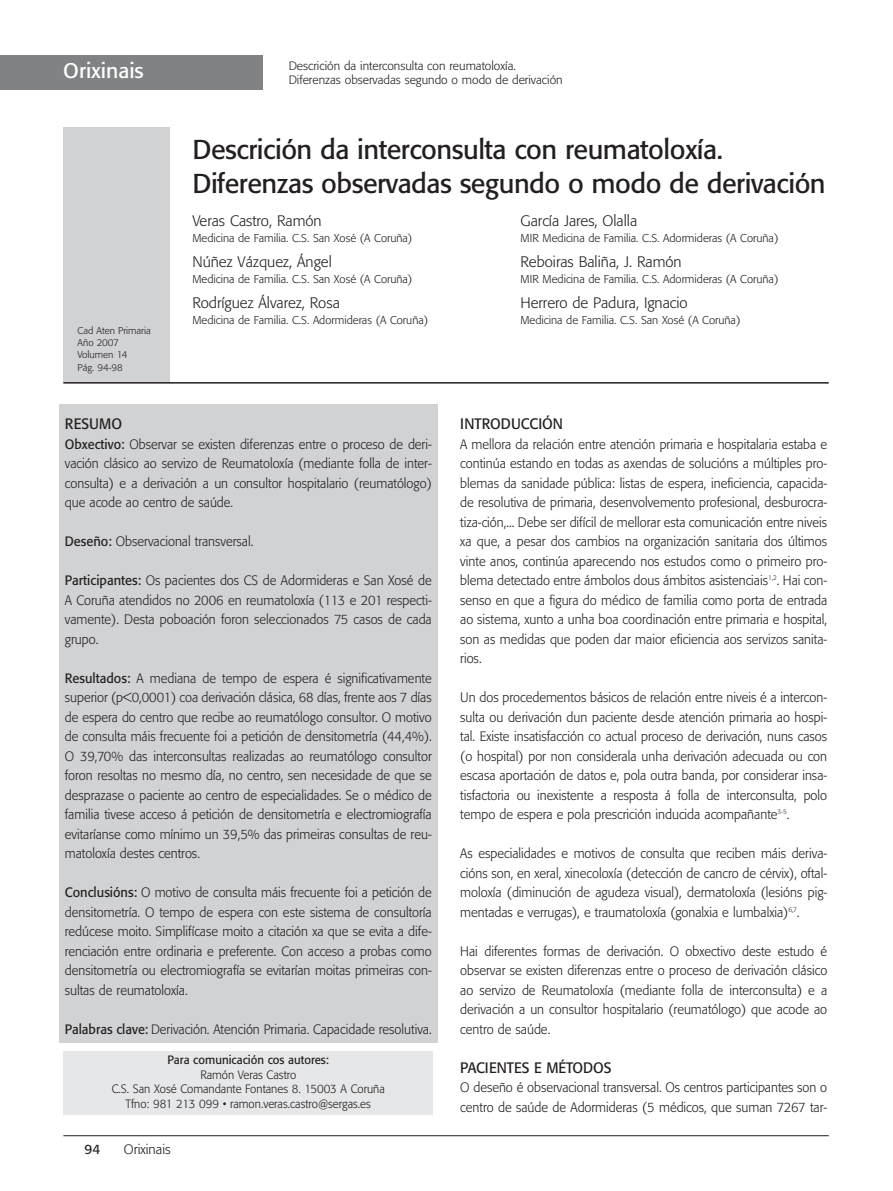
<style>
.page{position:relative;width:893px;height:1191px;background:#fff}
.page>*{position:absolute;margin:0;border:0;box-sizing:border-box;transform-origin:0 0}
.t1{font:27px/33.9px "Formata";letter-spacing:-.02em;color:#231f20}
.t2{font:21px "Formata";color:#fff}
.t3{font:300 15px "Formata";color:#231f20}
.t4{font:15px "Formata";color:#231f20;scale:.95 1}
.t5{font:300 13.5px/19.5px "Formata";color:#231f20;text-align:justify;scale:.95 1}
.t6{font:300 13.5px "Formata";color:#231f20}
.t7{font:13.5px "Formata";color:#231f20}
.t8{font:300 12px/14.9px "Formata";color:#231f20;text-align:center;scale:.95 1}
.t9{font:300 12px/14.9px "Formata";color:#231f20}
.t10{font:12px "Formata";color:#231f20;scale:.95 1}
.t11{font:300 11.25px "Formata";color:#231f20}
.t12{font:300 9.75px/12px "Formata";color:#231f20}
.s1{font-weight:400}
</style>
<div class="page">
<div style="left:59px;top:404px;width:378px;height:638px;background:#d1d2d4"></div>
<div style="left:63px;top:128px;width:107px;height:255px;background:#d1d2d4"></div>
<hr style="left:63px;top:382px;width:766px;height:1px;background:#231f20">
<hr style="left:63px;top:1135px;width:766px;height:1px;background:#231f20">
<div style="left:0;top:55px;width:263px;height:34px;background:#808284"></div>
<div style="left:63px;top:1050px;width:370px;height:64px;background:#e6e7e8"></div>
<h2 class="t2" style="left:63px;top:62px;width:82px">Orixinais</h2>
<p class="t9" style="left:289px;top:59px;width:275px">Descrición da interconsulta con reumatoloxía.<br>Diferenzas observadas segundo o modo de derivación</p>
<p class="t12" style="left:78px;top:326px;width:75px">Cad Aten Primaria<br>Año 2007<br>Volumen 14<br>Pág. 94-98</p>
<h1 class="t1" style="left:192px;top:135px;width:635px">Descrición da interconsulta con reumatoloxía.<br>Diferenzas observadas segundo o modo de derivación</h1>
<p class="t3" style="left:192px;top:214px;width:131px">Veras Castro, Ramón</p>
<p class="t11" style="left:192px;top:233px;width:222px">Medicina de Familia. C.S. San Xosé (A Coruña)</p>
<p class="t3" style="left:192px;top:255px;width:141px">Núñez Vázquez, Ángel</p>
<p class="t11" style="left:192px;top:274px;width:222px">Medicina de Familia. C.S. San Xosé (A Coruña)</p>
<p class="t3" style="left:192px;top:296px;width:149px">Rodríguez Álvarez, Rosa</p>
<p class="t11" style="left:192px;top:315px;width:237px">Medicina de Familia. C.S. Adormideras (A Coruña)</p>
<p class="t3" style="left:520px;top:214px;width:118px">García Jares, Olalla</p>
<p class="t11" style="left:520px;top:233px;width:259px">MIR Medicina de Familia. C.S. Adormideras (A Coruña)</p>
<p class="t3" style="left:520px;top:255px;width:163px">Reboiras Baliña, J. Ramón</p>
<p class="t11" style="left:520px;top:274px;width:259px">MIR Medicina de Familia. C.S. Adormideras (A Coruña)</p>
<p class="t3" style="left:520px;top:296px;width:169px">Herrero de Padura, Ignacio</p>
<p class="t11" style="left:520px;top:315px;width:222px">Medicina de Familia. C.S. San Xosé (A Coruña)</p>
<p class="t4" style="left:65px;top:417px;width:62px">RESUMO</p>
<p class="t5" style="left:65px;top:435px;width:388px"><span class="s1">Obxectivo:</span> Observar se existen diferenzas entre o proceso de deri&shy;vación clásico ao servizo de Reumatoloxía (mediante folla de inter&shy;consulta) e a derivación a un consultor hospitalario (reumatólogo) que acode ao centro de saúde.</p>
<p class="t5" style="left:65px;top:532px;width:200px"><span class="s1">Deseño:</span> Observacional transversal.</p>
<p class="t5" style="left:65px;top:571px;width:388px"><span class="s1">Participantes:</span> Os pacientes dos CS de Adormideras e San Xosé de A Coruña atendidos no 2006 en reumatoloxía (113 e 201 respecti&shy;vamente). Desta poboación foron seleccionados 75 casos de cada grupo.</p>
<p class="t5" style="left:65px;top:669px;width:388px"><span class="s1">Resultados:</span> A mediana de tempo de espera é significativamente superior (p&lt;0,0001) coa derivación clásica, 68 días, frente aos 7 días de espera do centro que recibe ao reumatólogo consultor. O motivo de consulta máis frecuente foi a petición de densitometría (44,4%).<br>O 39,70% das interconsultas realizadas ao reumatólogo consultor foron resoltas no mesmo día, no centro, sen necesidade de que se desprazase o paciente ao centro de especialidades. Se o médico de familia tivese acceso á petición de densitometría e electromiografía evitaríanse como mínimo un 39,5% das primeiras consultas de reu&shy;matoloxía destes centros.</p>
<p class="t5" style="left:65px;top:883px;width:388px"><span class="s1">Conclusións:</span> O motivo de consulta máis frecuente foi a petición de densitometría. O tempo de espera con este sistema de consultoría redúcese moito. Simplifícase moito a citación xa que se evita a dife&shy;renciación entre ordinaria e preferente. Con acceso a probas como densitometría ou electromiografía se evitarían moitas primeiras con&shy;sultas de reumatoloxía.</p>
<p class="t5" style="left:65px;top:1020px;width:388px"><span class="s1">Palabras clave:</span> Derivación. Atención Primaria. Capacidade resolutiva.</p>
<p class="t10" style="left:168px;top:1054px;width:171px">Para comunicación cos autores:</p>
<p class="t8" style="left:112px;top:1067px;width:289px">Ramón Veras Castro<br>C.S. San Xosé Comandante Fontanes 8. 15003 A Coruña<br>Tfno: 981 213 099 • ramon.veras.castro@sergas.es</p>
<p class="t7" style="left:85px;top:1142px;width:17px">94</p>
<p class="t6" style="left:124px;top:1142px;width:48px">Orixinais</p>
<p class="t4" style="left:460px;top:417px;width:110px">INTRODUCCIÓN</p>
<p class="t5" style="left:460px;top:435px;width:388px">A mellora da relación entre atención primaria e hospitalaria estaba e continúa estando en todas as axendas de solucións a múltiples pro&shy;blemas da sanidade pública: listas de espera, ineficiencia, capacida&shy;de resolutiva de primaria, desenvolvemento profesional, desburocra&shy;tiza-ción,... Debe ser difícil de mellorar esta comunicación entre niveis xa que, a pesar dos cambios na organización sanitaria dos últimos vinte anos, continúa aparecendo nos estudos como o primeiro pro&shy;blema detectado entre ámbolos dous ámbitos asistenciais<sup>1,2</sup>. Hai con&shy;senso en que a figura do médico de familia como porta de entrada ao sistema, xunto a unha boa coordinación entre primaria e hospital, son as medidas que poden dar maior eficiencia aos servizos sanita&shy;rios.</p>
<p class="t5" style="left:460px;top:688px;width:388px">Un dos procedementos básicos de relación entre niveis é a intercon&shy;sulta ou derivación dun paciente desde atención primaria ao hospi&shy;tal. Existe insatisfacción co actual proceso de derivación, nuns casos (o hospital) por non considerala unha derivación adecuada ou con escasa aportación de datos e, pola outra banda, por considerar insa&shy;tisfactoria ou inexistente a resposta á folla de interconsulta, polo tempo de espera e pola prescrición inducida acompañante<sup>3-5</sup>.</p>
<p class="t5" style="left:460px;top:844px;width:388px">As especialidades e motivos de consulta que reciben máis deriva&shy;cións son, en xeral, xinecoloxía (detección de cancro de cérvix), oftal&shy;moloxía (diminución de agudeza visual), dermatoloxía (lesións pig&shy;mentadas e verrugas), e traumatoloxía (gonalxia e lumbalxia)<sup>6,7</sup>.</p>
<p class="t5" style="left:460px;top:942px;width:388px">Hai diferentes formas de derivación. O obxectivo deste estudo é observar se existen diferenzas entre o proceso de derivación clásico ao servizo de Reumatoloxía (mediante folla de interconsulta) e a derivación a un consultor hospitalario (reumatólogo) que acode ao centro de saúde.</p>
<p class="t4" style="left:460px;top:1061px;width:161px">PACIENTES E MÉTODOS</p>
<p class="t5" style="left:460px;top:1078px;width:388px">O deseño é observacional transversal. Os centros participantes son o centro de saúde de Adormideras (5 médicos, que suman 7267 tar-</p>
</div>
